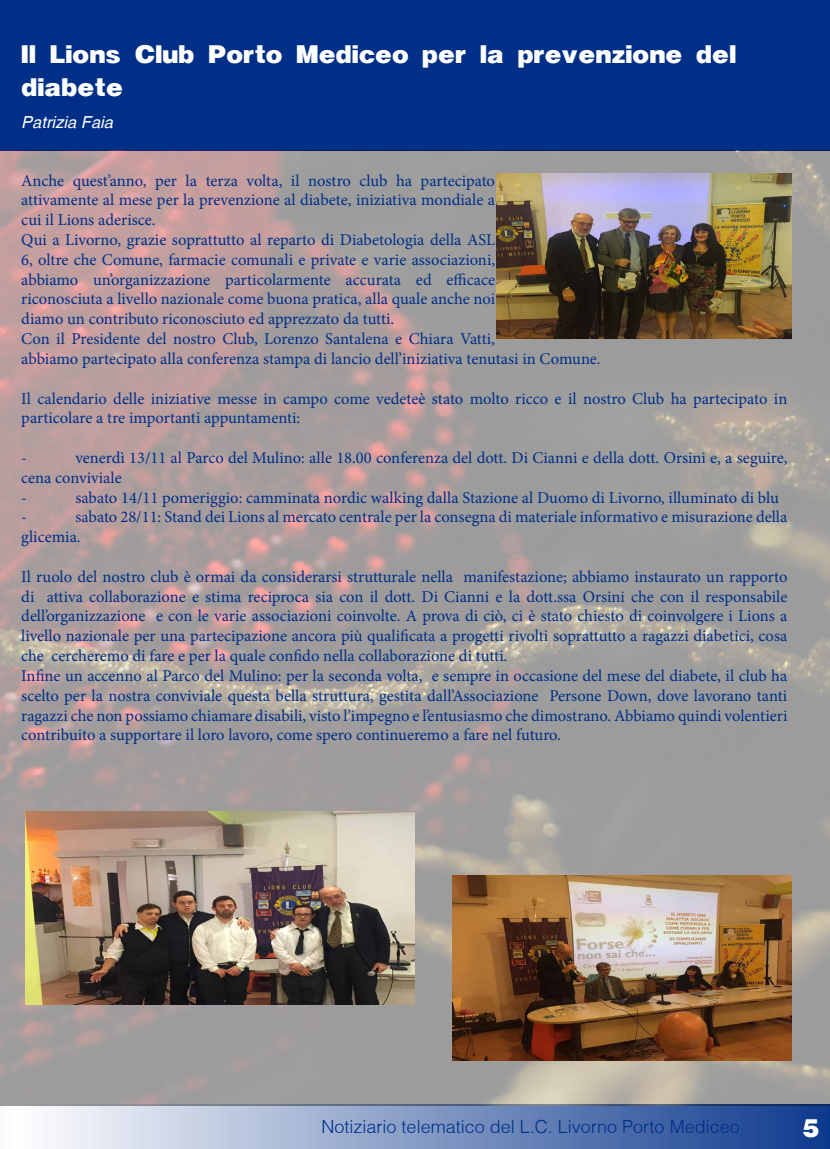
<style>
.page{position:relative;width:830px;height:1149px;background:#fff}
.page>*{position:absolute;margin:0;border:0;box-sizing:border-box;transform-origin:0 0}
.t1{font:27px/32.4px "Helvetica Black cyr Bold";color:#fff}
.t2{font:300 18px "Helvetica";color:#002f87}
.t3{font:16.5px/19.8px "Minion Pro";color:#002f87}
.t4{font:italic 16.5px "Helvetica cyr";color:#fff}
</style>
<div class="page">
<svg style="left:0;top:1104px;width:829px;height:44px;background:#869bc3"></svg>
<div style="left:0;top:0;width:829px;height:150px;background:#002f87"></div>
<img style="left:0;top:150px;width:829px;height:954px">
<img style="left:452px;top:875px;width:339px;height:185px">
<img style="left:26px;top:810px;width:389px;height:193px">
<img style="left:496px;top:173px;width:295px;height:166px">
<h1 class="t1" style="left:21px;top:39px;width:716px">Il Lions Club Porto Mediceo per la prevenzione del diabete</h1>
<p class="t4" style="left:21px;top:113px;width:93px">Patrizia Faia</p>
<p class="t3" style="left:21px;top:170px;width:580px">Anche quest’anno, per la terza volta, il nostro club ha partecipato<br>attivamente al mese per la prevenzione al diabete, iniziativa mondiale a<br>cui il Lions aderisce.<br>Qui a Livorno, grazie soprattutto al reparto di Diabetologia della ASL<br>6, oltre che Comune, farmacie comunali e private e varie associazioni,<br>abbiamo un’organizzazione particolarmente accurata ed efficace<br>riconosciuta a livello nazionale come buona pratica, alla quale anche noi<br>diamo un contributo riconosciuto ed apprezzato da tutti.<br>Con il Presidente del nostro Club, Lorenzo Santalena e Chiara Vatti,<br>abbiamo partecipato alla conferenza stampa di lancio dell’iniziativa tenutasi in Comune.</p>
<p class="t3" style="left:21px;top:388px;width:767px">Il calendario delle iniziative messe in campo come vedeteè stato molto ricco e il nostro Club ha partecipato in particolare a tre importanti appuntamenti:</p>
<p class="t3" style="left:21px;top:447px;width:7px">-</p>
<p class="t3" style="left:21px;top:447px;width:767px;text-indent:54px">venerdì 13/11 al Parco del Mulino: alle 18.00 conferenza del dott. Di Cianni e della dott. Orsini e, a seguire, cena conviviale<br>-</p>
<p class="t3" style="left:75px;top:487px;width:704px">sabato 14/11 pomeriggio: camminata nordic walking dalla Stazione al Duomo di Livorno, illuminato di blu</p>
<p class="t3" style="left:21px;top:507px;width:767px;text-indent:54px">sabato 28/11: Stand dei Lions al mercato centrale per la consegna di materiale informativo e misurazione della glicemia.</p>
<p class="t3" style="left:21px;top:566px;width:767px">Il ruolo del nostro club è ormai da considerarsi strutturale nella manifestazione; abbiamo instaurato un rapporto di attiva collaborazione e stima reciproca sia con il dott. Di Cianni e la dott.ssa Orsini che con il responsabile dell’organizzazione e con le varie associazioni coinvolte. A prova di ciò, ci è stato chiesto di coinvolgere i Lions a livello nazionale per una partecipazione ancora più qualificata a progetti rivolti soprattutto a ragazzi diabetici, cosa che cercheremo di fare e per la quale confido nella collaborazione di tutti.<br>Infine un accenno al Parco del Mulino: per la seconda volta, e sempre in occasione del mese del diabete, il club ha scelto per la nostra conviviale questa bella struttura, gestita dall’Associazione Persone Down, dove lavorano tanti ragazzi che non possiamo chiamare disabili, visto l’impegno e l’entusiasmo che dimostrano. Abbiamo quindi volentieri contribuito a supportare il loro lavoro, come spero continueremo a fare nel futuro.</p>
<p class="t3" style="left:21px;top:507px;width:7px">-</p>
<p class="t2" style="left:321px;top:1114px;width:419px">Notiziario telematico del L.C. Livorno Porto Mediceo</p>
<h1 class="t1" style="left:801px;top:1112px;width:19px">5</h1>
</div>
